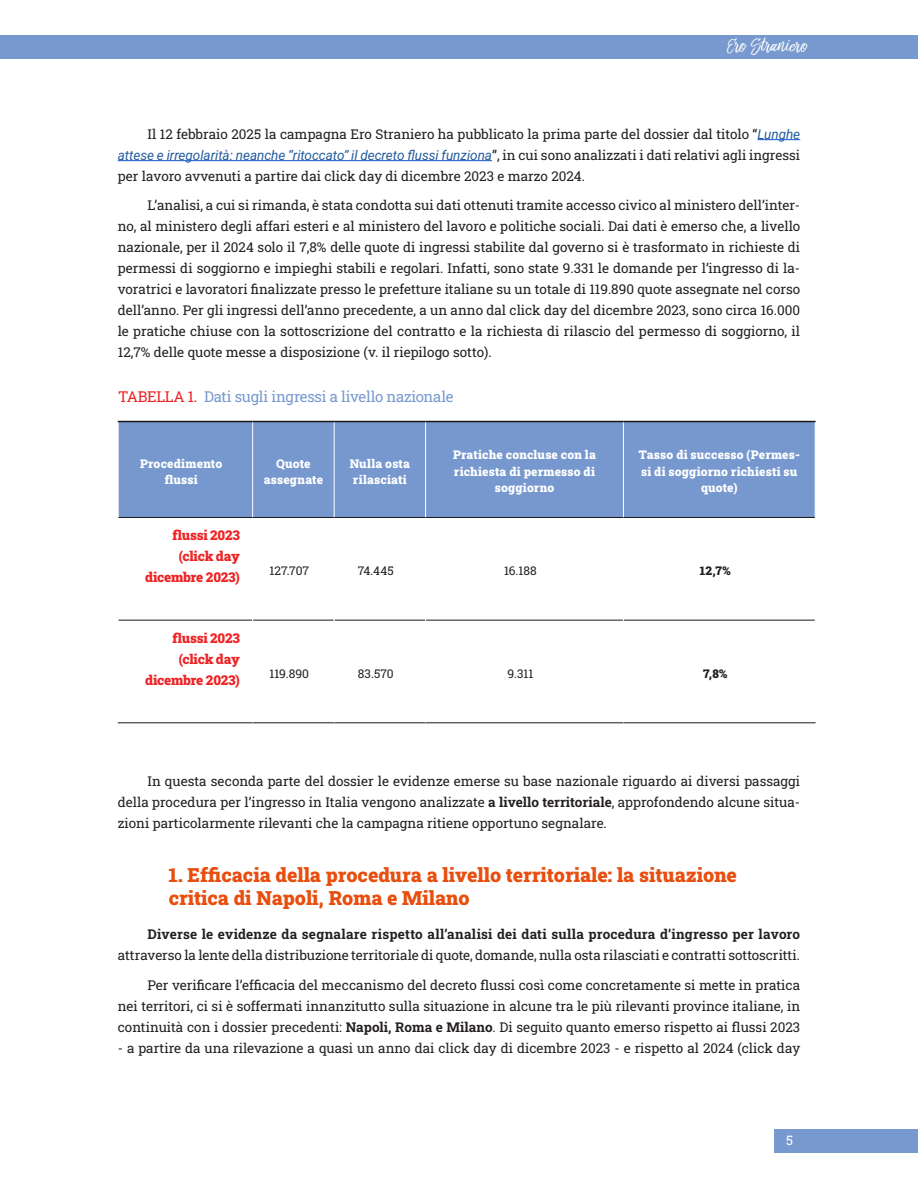
<style>
.page{position:relative;width:918px;height:1188px;background:#fff}
.page>*{position:absolute;margin:0;border:0;box-sizing:border-box;transform-origin:0 0}
.Titolo_senza_numero{font:900 19.5px/23.4px "Roboto Slab";color:#e84e0e}
.t1{font:19.5px "Bringshoot";letter-spacing:.005em;color:#fff}
.t2{font:15px "Roboto Slab";letter-spacing:-.02em;color:#7899cf}
.Paragrafo{font:13.5px/21px "Roboto Slab";color:#231f20;text-align:justify}
.t3{font:900 13.5px/21px "Roboto Slab";letter-spacing:-.015em;color:#ee2325;text-align:right}
.t4{font:13.05px "Roboto Slab";color:#fff}
.t5{font:900 12px/16.5px "Roboto Slab";letter-spacing:.015em;color:#fff;text-align:center}
.t6{font:12px "Roboto Slab";color:#231f20}
.t7{font:900 12px "Roboto Slab";color:#231f20}
.s1{font-family:"Roboto";font-style:italic;color:#245c9d}
.s2{color:#ee2123}
.s3{font-weight:700}
</style>
<div class="page">
<div style="left:0;top:35px;width:918px;height:23px;background:#7899cf"></div>
<div style="left:774px;top:1129px;width:144px;height:23px;background:#7899cf"></div>
<hr style="left:757px;top:139px;width:43px;height:1px;background:#15c">
<hr style="left:118px;top:160px;width:374px;height:1px;background:#15c">
<svg style="left:118px;top:420px;width:682px;height:304px"></svg>
<div style="left:119px;top:422px;width:696px;height:95px;background:#7698ce"></div>
<hr style="left:118px;top:422px;width:1px;height:95px;background:#fff">
<hr style="left:252px;top:422px;width:1px;height:95px;background:#fff">
<hr style="left:334px;top:422px;width:1px;height:95px;background:#fff">
<hr style="left:425px;top:422px;width:1px;height:95px;background:#fff">
<hr style="left:623px;top:422px;width:1px;height:95px;background:#fff">
<hr style="left:118px;top:517px;width:1px;height:103px;background:#fff">
<hr style="left:118px;top:620px;width:1px;height:102px;background:#fff">
<hr style="left:119px;top:517px;width:134px;height:1px;background:#1a1a19">
<hr style="left:253px;top:517px;width:81px;height:1px;background:#1a1a19">
<hr style="left:334px;top:517px;width:92px;height:1px;background:#1a1a19">
<hr style="left:426px;top:517px;width:197px;height:1px;background:#1a1a19">
<hr style="left:623px;top:517px;width:192px;height:1px;background:#1a1a19">
<hr style="left:119px;top:620px;width:133px;height:1px;background:#1a1a19">
<hr style="left:253px;top:620px;width:81px;height:1px;background:#1a1a19">
<hr style="left:335px;top:620px;width:90px;height:1px;background:#1a1a19">
<hr style="left:426px;top:620px;width:197px;height:1px;background:#1a1a19">
<hr style="left:624px;top:620px;width:191px;height:1px;background:#1a1a19">
<hr style="left:118px;top:722px;width:135px;height:1px;background:#1a1a19">
<hr style="left:253px;top:722px;width:81px;height:1px;background:#1a1a19">
<hr style="left:334px;top:722px;width:92px;height:1px;background:#1a1a19">
<hr style="left:426px;top:722px;width:197px;height:1px;background:#1a1a19">
<hr style="left:623px;top:722px;width:193px;height:1px;background:#1a1a19">
<hr style="left:252px;top:518px;width:1px;height:102px;background:#fff">
<hr style="left:334px;top:518px;width:1px;height:102px;background:#fff">
<hr style="left:425px;top:518px;width:1px;height:102px;background:#fff">
<hr style="left:623px;top:518px;width:1px;height:102px;background:#fff">
<hr style="left:252px;top:620px;width:1px;height:102px;background:#fff">
<hr style="left:334px;top:620px;width:1px;height:102px;background:#fff">
<hr style="left:425px;top:620px;width:1px;height:102px;background:#fff">
<hr style="left:623px;top:620px;width:1px;height:102px;background:#fff">
<hr style="left:118px;top:421px;width:135px;height:1px;background:#1a1a19">
<hr style="left:253px;top:421px;width:81px;height:1px;background:#1a1a19">
<hr style="left:334px;top:421px;width:92px;height:1px;background:#1a1a19">
<hr style="left:426px;top:421px;width:197px;height:1px;background:#1a1a19">
<hr style="left:623px;top:421px;width:193px;height:1px;background:#1a1a19">
<h1 class="t1" style="left:728px;top:34px;width:81px">Ero Straniero</h1>
<p class="Paragrafo" style="left:118px;top:123px;width:684px;text-indent:30px">Il 12 febbraio 2025 la campagna Ero Straniero ha pubblicato la prima parte del dossier dal titolo “<span class="s1">Lunghe attese e irregolarità: neanche “ritoccato” il decreto flussi funziona</span>”, in cui sono analizzati i dati relativi agli ingressi per lavoro avvenuti a partire dai click day di dicembre 2023 e marzo 2024.</p>
<p class="Paragrafo" style="left:118px;top:194px;width:684px;text-indent:30px">L’analisi, a cui si rimanda, è stata condotta sui dati ottenuti tramite accesso civico al ministero dell’inter&shy;no, al ministero degli affari esteri e al ministero del lavoro e politiche sociali. Dai dati è emerso che, a livello nazionale, per il 2024 solo il 7,8% delle quote di ingressi stabilite dal governo si è trasformato in richieste di permessi di soggiorno e impieghi stabili e regolari. Infatti, sono state 9.331 le domande per l’ingresso di la&shy;voratrici e lavoratori finalizzate presso le prefetture italiane su un totale di 119.890 quote assegnate nel corso dell’anno. Per gli ingressi dell’anno precedente, a un anno dal click day del dicembre 2023, sono circa 16.000 le pratiche chiuse con la sottoscrizione del contratto e la richiesta di rilascio del permesso di soggiorno, il 12,7% delle quote messe a disposizione (v. il riepilogo sotto).</p>
<p class="t2" style="left:118px;top:387px;width:337px"><span class="s2">TABELLA 1.</span> Dati sugli ingressi a livello nazionale</p>
<p class="t5" style="left:140px;top:455px;width:84px">Procedimento flussi</p>
<p class="t5" style="left:264px;top:455px;width:61px">Quote assegnate</p>
<p class="t5" style="left:350px;top:455px;width:62px;text-align:left">Nulla osta rilasciati</p>
<p class="t5" style="left:453px;top:447px;width:144px">Pratiche concluse con la richiesta di permesso di soggiorno</p>
<p class="t5" style="left:639px;top:447px;width:163px">Tasso di successo (Permes&shy;si di soggiorno richiesti su quote)</p>
<p class="t3" style="left:145px;top:524px;width:96px">flussi 2023 (click day dicembre 2023)</p>
<p class="t6" style="left:270px;top:563px;width:41px">127.707</p>
<p class="t6" style="left:358px;top:563px;width:38px">74.445</p>
<p class="t6" style="left:504px;top:563px;width:34px">16.188</p>
<p class="t7" style="left:700px;top:563px;width:32px">12,7%</p>
<p class="t3" style="left:145px;top:627px;width:96px">flussi 2023 (click day dicembre 2023)</p>
<p class="t6" style="left:270px;top:665px;width:41px">119.890</p>
<p class="t6" style="left:358px;top:665px;width:37px">83.570</p>
<p class="t6" style="left:508px;top:665px;width:27px">9.311</p>
<p class="t7" style="left:703px;top:665px;width:26px">7,8%</p>
<p class="Paragrafo" style="left:118px;top:770px;width:684px;text-indent:30px">In questa seconda parte del dossier le evidenze emerse su base nazionale riguardo ai diversi passaggi della procedura per l’ingresso in Italia vengono analizzate <span class="s3">a livello territoriale</span>, approfondendo alcune situa&shy;zioni particolarmente rilevanti che la campagna ritiene opportuno segnalare.</p>
<p class="Titolo_senza_numero" style="left:169px;top:863px;width:570px">1. Efficacia della procedura a livello territoriale: la situazione critica di Napoli, Roma e Milano</p>
<p class="Paragrafo" style="left:118px;top:923px;width:684px;text-align:right"><span class="s3">Diverse le evidenze da segnalare rispetto all’analisi dei dati sulla procedura d’ingresso per lavoro </span>attraverso la lente della distribuzione territoriale di quote, domande, nulla osta rilasciati e contratti sottoscritti.</p>
<p class="Paragrafo" style="left:118px;top:974px;width:684px;text-indent:30px">Per verificare l’efficacia del meccanismo del decreto flussi così come concretamente si mette in pratica nei territori, ci si è soffermati innanzitutto sulla situazione in alcune tra le più rilevanti province italiane, in continuità con i dossier precedenti: <span class="s3">Napoli, Roma e Milano</span>. Di seguito quanto emerso rispetto ai flussi 2023</p>
<p class="Paragrafo" style="left:118px;top:1037px;width:684px">- a partire da una rilevazione a quasi un anno dai click day di dicembre 2023 - e rispetto al 2024 (click day</p>
<p class="t4" style="left:786px;top:1132px;width:8px">5</p>
</div>
